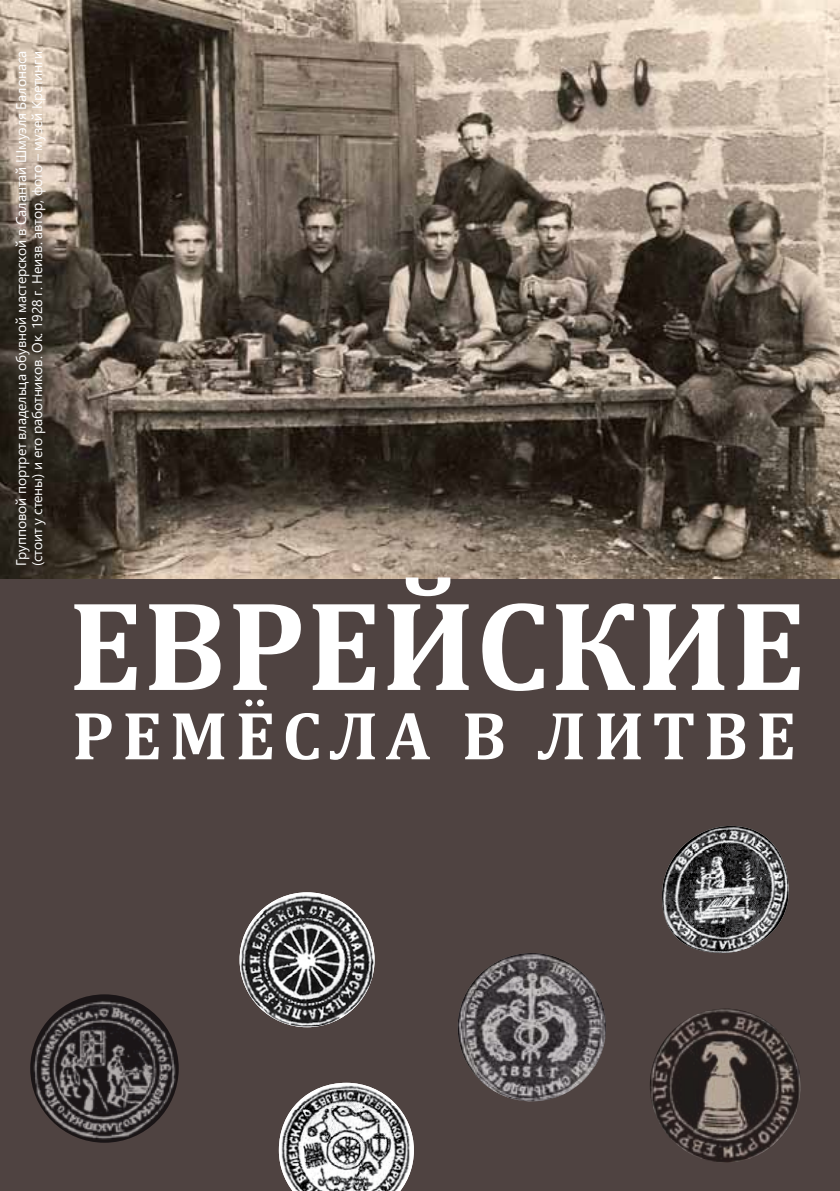
<style>
.page{position:relative;width:840px;height:1191px;background:#fff}
.page>*{position:absolute;margin:0;border:0;box-sizing:border-box;transform-origin:0 0}
.t1{font:700 128.4px "Cambria";letter-spacing:.01em;color:#fff}
.t2{font:700 68.6px "Cambria";letter-spacing:.12em;color:#fff}
.t3{font:14px/16px "Segoe UI";letter-spacing:-.01em;color:#fff}
</style>
<div class="page">
<div style="left:0;top:576px;width:839px;height:615px;background:#4f4341"></div>
<img style="left:0;top:0;width:839px;height:578px">
<img style="left:30px;top:994px;width:148px;height:148px">
<img style="left:662px;top:826px;width:126px;height:127px">
<img style="left:239px;top:892px;width:135px;height:135px;border-radius:67px">
<img style="left:279px;top:1082px;width:134px;height:109px">
<img style="left:650px;top:1008px;width:150px;height:154px">
<img style="left:457px;top:953px;width:148px;height:148px;border-radius:74px">
<div style="left:245px;top:699px;width:7px;height:7px;background:#fff;border-radius:50%"></div>
<div style="left:257px;top:699px;width:7px;height:7px;background:#fff;border-radius:50%"></div>
<p class="t3" style="left:13px;top:566px;width:517px;rotate:-90deg">Групповой портрет владельца обувной мастерской в Салантай Шмуэля Балонаса (стоит у стены) и его работников. Ок. 1928 г. Неизв. автор, фото – музей Кретинги</p>
<h1 class="t1" style="left:68px;top:555px;width:737px">ЕВРЕЙСКИЕ</h1>
<h2 class="t2" style="left:72px;top:687px;width:724px">РЕМЕСЛA В ЛИТВЕ</h2>
</div>
